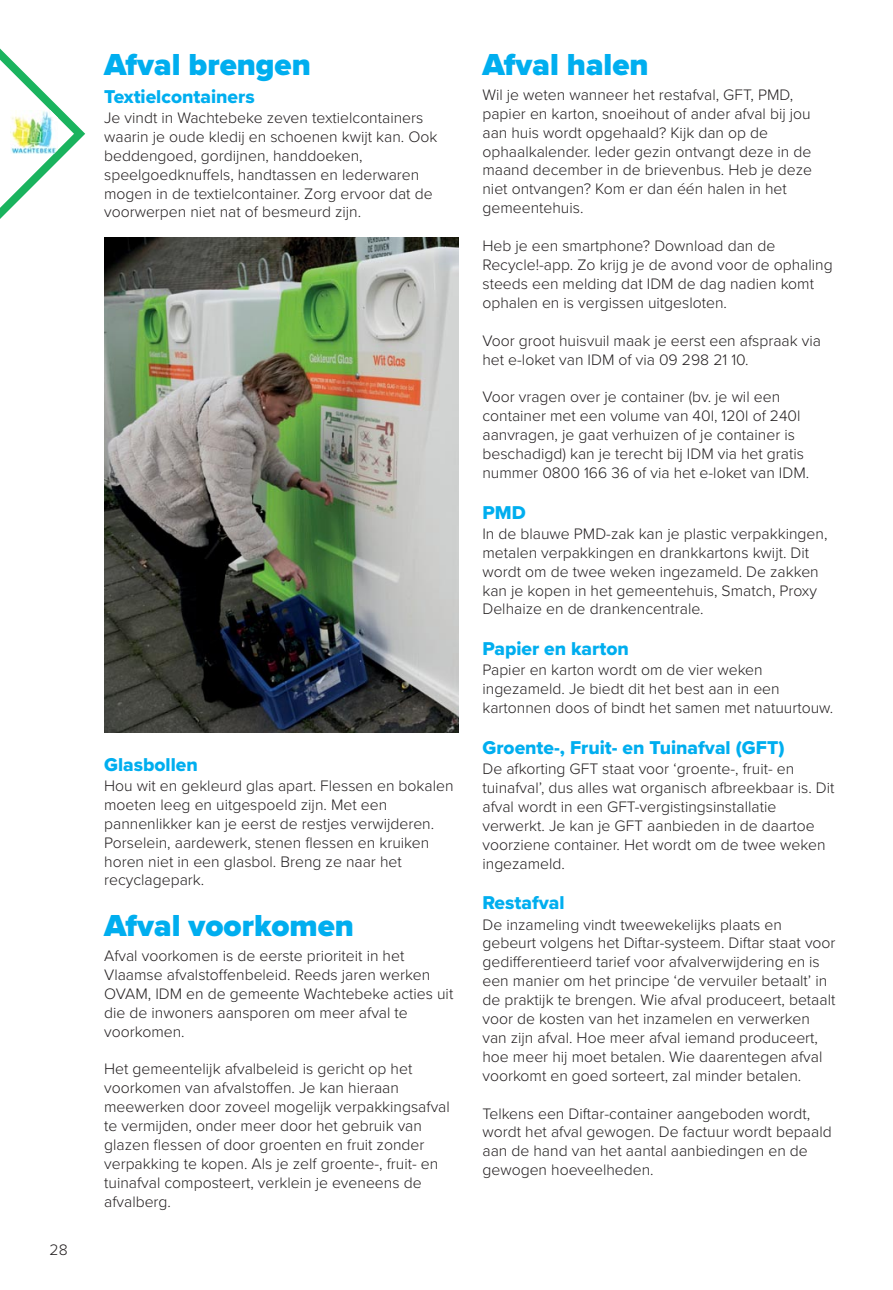
<style>
.page{position:relative;width:893px;height:1290px;background:#fff}
.page>*{position:absolute;margin:0;border:0;box-sizing:border-box;transform-origin:0 0}
.t1{font:900 31.5px "Proxima Nova";color:#00aeef}
.t2{font:19.25px "Proxima Nova Extrabld";color:#00aeef}
.t3{font:300 15.75px/18.9px "Proxima Nova";color:#231f20}
</style>
<div class="page">
<svg style="left:0;top:48px;width:85px;height:171px"></svg>
<img style="left:10px;top:110px;width:47px;height:43px">
<img style="left:104px;top:237px;width:355px;height:495px">
<p class="t3" style="left:50px;top:1241px;width:20px">28</p>
<p class="t1" style="left:104px;top:54px;width:208px">Afval brengen</p>
<p class="t2" style="left:104px;top:90px;width:152px">Textielcontainers</p>
<p class="t3" style="left:104px;top:110px;width:335px">Je vindt in Wachtebeke zeven textielcontainers waarin je oude kledij en schoenen kwijt kan. Ook beddengoed, gordijnen, handdoeken, speelgoedknuffels, handtassen en lederwaren mogen in de textielcontainer. Zorg ervoor dat de voorwerpen niet nat of besmeurd zijn.</p>
<p class="t2" style="left:104px;top:758px;width:95px">Glasbollen</p>
<p class="t3" style="left:104px;top:778px;width:351px">Hou wit en gekleurd glas apart. Flessen en bokalen moeten leeg en uitgespoeld zijn. Met een pannenlikker kan je eerst de restjes verwijderen.<br>Porselein, aardewerk, stenen flessen en kruiken horen niet in een glasbol. Breng ze naar het recyclagepark.</p>
<p class="t1" style="left:104px;top:915px;width:251px">Afval voorkomen</p>
<p class="t3" style="left:104px;top:948px;width:351px">Afval voorkomen is de eerste prioriteit in het Vlaamse afvalstoffenbeleid. Reeds jaren werken OVAM, IDM en de gemeente Wachtebeke acties uit die de inwoners aansporen om meer afval te voorkomen.</p>
<p class="t3" style="left:104px;top:1061px;width:347px">Het gemeentelijk afvalbeleid is gericht op het voorkomen van afvalstoffen. Je kan hieraan meewerken door zoveel mogelijk verpakkingsafval te vermijden, onder meer door het gebruik van glazen flessen of door groenten en fruit zonder verpakking te kopen. Als je zelf groente-, fruit- en tuinafval composteert, verklein je eveneens de afvalberg.</p>
<p class="t1" style="left:482px;top:54px;width:168px">Afval halen</p>
<p class="t3" style="left:482px;top:87px;width:331px">Wil je weten wanneer het restafval, GFT, PMD, papier en karton, snoeihout of ander afval bij jou aan huis wordt opgehaald? Kijk dan op de ophaalkalender. Ieder gezin ontvangt deze in de maand december in de brievenbus. Heb je deze niet ontvangen? Kom er dan één halen in het gemeentehuis.</p>
<p class="t3" style="left:482px;top:238px;width:352px">Heb je een smartphone? Download dan de Recycle!-app. Zo krijg je de avond voor de ophaling steeds een melding dat IDM de dag nadien komt ophalen en is vergissen uitgesloten.</p>
<p class="t3" style="left:482px;top:332px;width:340px">Voor groot huisvuil maak je eerst een afspraak via het e-loket van IDM of via 09 298 21 10.</p>
<p class="t3" style="left:482px;top:389px;width:328px">Voor vragen over je container (bv. je wil een container met een volume van 40l, 120l of 240l aanvragen, je gaat verhuizen of je container is beschadigd) kan je terecht bij IDM via het gratis nummer 0800 166 36 of via het e-loket van IDM.</p>
<p class="t2" style="left:482px;top:506px;width:45px">PMD</p>
<p class="t3" style="left:482px;top:526px;width:346px">In de blauwe PMD-zak kan je plastic verpakkingen, metalen verpakkingen en drankkartons kwijt. Dit wordt om de twee weken ingezameld. De zakken kan je kopen in het gemeentehuis, Smatch, Proxy Delhaize en de drankencentrale.</p>
<p class="t2" style="left:482px;top:642px;width:148px">Papier en karton</p>
<p class="t3" style="left:482px;top:662px;width:352px">Papier en karton wordt om de vier weken ingezameld. Je biedt dit het best aan in een kartonnen doos of bindt het samen met natuurtouw.</p>
<p class="t2" style="left:482px;top:741px;width:304px">Groente-, Fruit- en Tuinafval (GFT)</p>
<p class="t3" style="left:482px;top:761px;width:354px">De afkorting GFT staat voor ‘groente-, fruit- en tuinafval’, dus alles wat organisch afbreekbaar is. Dit afval wordt in een GFT-vergistingsinstallatie verwerkt. Je kan je GFT aanbieden in de daartoe voorziene container. Het wordt om de twee weken ingezameld.</p>
<p class="t2" style="left:482px;top:896px;width:84px">Restafval</p>
<p class="t3" style="left:482px;top:916px;width:355px">De inzameling vindt tweewekelijks plaats en gebeurt volgens het Diftar-systeem. Diftar staat voor gedifferentieerd tarief voor afvalverwijdering en is een manier om het principe ‘de vervuiler betaalt’ in de praktijk te brengen. Wie afval produceert, betaalt voor de kosten van het inzamelen en verwerken van zijn afval. Hoe meer afval iemand produceert, hoe meer hij moet betalen. Wie daarentegen afval voorkomt en goed sorteert, zal minder betalen.</p>
<p class="t3" style="left:482px;top:1105px;width:351px">Telkens een Diftar-container aangeboden wordt, wordt het afval gewogen. De factuur wordt bepaald aan de hand van het aantal aanbiedingen en de gewogen hoeveelheden.</p>
</div>
